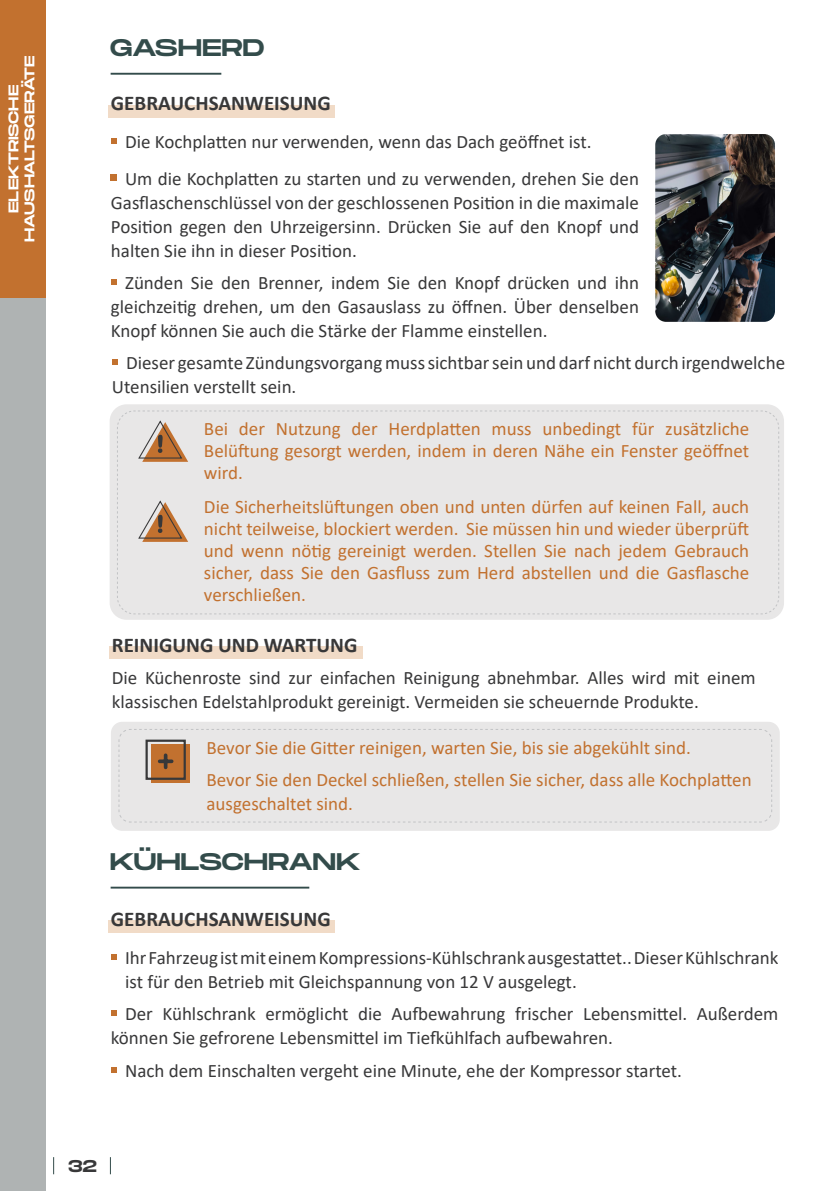
<style>
.page{position:relative;width:840px;height:1191px;background:#fff}
.page>*{position:absolute;margin:0;border:0;box-sizing:border-box;transform-origin:0 0}
.CUERPO{font:24px "Monument Extended";letter-spacing:-.01em;color:#334c4b}
.CUERPO-2{font:700 21px "Calibri";color:#383839}
.CUERPO-3{font:19px/24px "Calibri";color:#383839}
.CUERPO-4{font:19px/22px "Calibri";color:#c2712f;text-align:justify}
.t1{font:17px "Monument Extended";color:#383839}
.CUERPO-5{font:14px/16px "Monument Extended";letter-spacing:-.015em;color:#fff;text-align:center}
</style>
<div class="page">
<div style="left:111px;top:722px;width:668px;height:109px;background:#e8e7e7;border-radius:11px"></div>
<svg style="left:771px;top:744px;width:1px;height:63px"></svg>
<svg style="left:118px;top:729px;width:653px;height:93px"></svg>
<div style="left:110px;top:404px;width:673px;height:216px;background:#e8e7e7;border-radius:17px"></div>
<hr style="left:111px;top:73px;width:110px;height:2px;background:#334c4b">
<hr style="left:111px;top:886px;width:198px;height:2px;background:#334c4b">
<div style="left:108px;top:105px;width:226px;height:13px;background:#f1dbc7"></div>
<div style="left:108px;top:920px;width:226px;height:13px;background:#f1dbc7"></div>
<div style="left:109px;top:646px;width:254px;height:13px;background:#f1dbc7"></div>
<svg style="left:111px;top:139px;width:6px;height:5px"></svg>
<svg style="left:111px;top:175px;width:6px;height:6px"></svg>
<svg style="left:111px;top:279px;width:6px;height:6px"></svg>
<svg style="left:112px;top:359px;width:6px;height:6px"></svg>
<svg style="left:111px;top:954px;width:6px;height:6px"></svg>
<svg style="left:111px;top:1010px;width:6px;height:6px"></svg>
<svg style="left:111px;top:1067px;width:6px;height:5px"></svg>
<img style="left:655px;top:134px;width:119px;height:188px">
<svg style="left:117px;top:410px;width:662px;height:204px"></svg>
<div style="left:151px;top:744px;width:38px;height:38px;background:#c2712f"></div>
<div style="left:145px;top:739px;width:41px;height:41px;border:2px solid #383839"></div>
<svg style="left:164px;top:755px;width:3px;height:12px"></svg>
<svg style="left:159px;top:759px;width:13px;height:4px"></svg>
<div style="left:0;top:0;width:45px;height:1191px;background:#afb3b3"></div>
<div style="left:0;top:0;width:45px;height:298px;background:#c2712f"></div>
<svg style="left:53px;top:1157px;width:1px;height:17px"></svg>
<svg style="left:110px;top:1157px;width:1px;height:17px"></svg>
<p class="CUERPO-5" style="left:5px;top:242px;width:188px;rotate:-90deg">ELEKTRISCHE<br>HAUSHALTSGERÄTE</p>
<p class="CUERPO" style="left:110px;top:30px;width:156px">GASHERD</p>
<p class="CUERPO-2" style="left:111px;top:88px;width:221px">GEBRAUCHSANWEISUNG</p>
<p class="CUERPO-3" style="left:125px;top:130px;width:468px">Die Kochplatten nur verwenden, wenn das Dach geöffnet ist.</p>
<p class="CUERPO-3" style="left:111px;top:166px;width:529px;text-align:justify;text-indent:14px">Um die Kochplatten zu starten und zu verwenden, drehen Sie den Gasflaschenschlüssel von der geschlossenen Position in die maximale Position gegen den Uhrzeigersinn. Drücken Sie auf den Knopf und halten Sie ihn in dieser Position.</p>
<p class="CUERPO-3" style="left:111px;top:270px;width:529px;text-align:justify;text-indent:14px">Zünden Sie den Brenner, indem Sie den Knopf drücken und ihn gleichzeitig drehen, um den Gasauslass zu öffnen. Über denselben Knopf können Sie auch die Stärke der Flamme einstellen.</p>
<p class="CUERPO-3" style="left:112px;top:350px;width:674px;text-indent:14px">Dieser gesamte Zündungsvorgang muss sichtbar sein und darf nicht durch irgendwelche<br>Utensilien verstellt sein.</p>
<p class="CUERPO-4" style="left:204px;top:417px;width:546px">Bei der Nutzung der Herdplatten muss unbedingt für zusätzliche Belüftung gesorgt werden, indem in deren Nähe ein Fenster geöffnet wird.</p>
<p class="CUERPO-4" style="left:204px;top:495px;width:546px">Die Sicherheitslüftungen oben und unten dürfen auf keinen Fall, auch nicht teilweise, blockiert werden. Sie müssen hin und wieder überprüft und wenn nötig gereinigt werden. Stellen Sie nach jedem Gebrauch sicher, dass Sie den Gasfluss zum Herd abstellen und die Gasflasche verschließen.</p>
<p class="CUERPO-2" style="left:112px;top:630px;width:247px">REINIGUNG UND WARTUNG</p>
<p class="CUERPO-3" style="left:112px;top:665px;width:645px">Die Küchenroste sind zur einfachen Reinigung abnehmbar. Alles wird mit einem klassischen Edelstahlprodukt gereinigt. Vermeiden sie scheuernde Produkte.</p>
<p class="CUERPO-4" style="left:206px;top:736px;width:485px">Bevor Sie die Gitter reinigen, warten Sie, bis sie abgekühlt sind.</p>
<p class="CUERPO-4" style="left:206px;top:767px;width:546px;line-height:24px">Bevor Sie den Deckel schließen, stellen Sie sicher, dass alle Kochplatten ausgeschaltet sind.</p>
<p class="CUERPO" style="left:110px;top:844px;width:252px">KÜHLSCHRANK</p>
<p class="CUERPO-2" style="left:111px;top:904px;width:221px">GEBRAUCHSANWEISUNG</p>
<p class="CUERPO-3" style="left:125px;top:945px;width:654px">Ihr Fahrzeug ist mit einem Kompressions-Kühlschrank ausgestattet.. Dieser Kühlschrank ist für den Betrieb mit Gleichspannung von 12 V ausgelegt.</p>
<p class="CUERPO-3" style="left:111px;top:1001px;width:668px;text-indent:14px">Der Kühlschrank ermöglicht die Aufbewahrung frischer Lebensmittel. Außerdem können Sie gefrorene Lebensmittel im Tiefkühlfach aufbewahren.</p>
<p class="CUERPO-3" style="left:125px;top:1057px;width:558px">Nach dem Einschalten vergeht eine Minute, ehe der Kompressor startet.</p>
<p class="t1" style="left:68px;top:1153px;width:31px">32</p>
</div>
